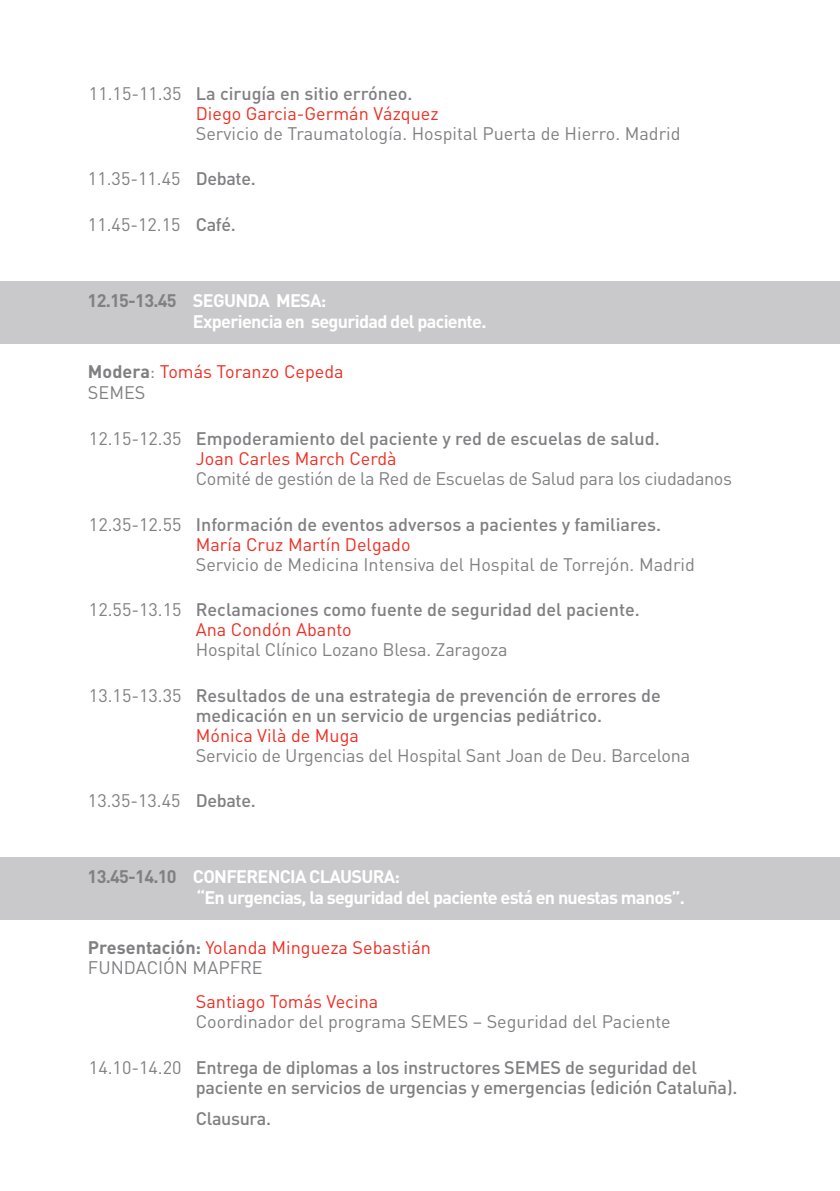
<style>
.page{position:relative;width:840px;height:1191px;background:#fff}
.page>*{position:absolute;margin:0;border:0;box-sizing:border-box;transform-origin:0 0}
.t1{font:500 18px/20px "DIN";color:#808083}
.t2{font:18px "DIN";letter-spacing:-.01em;color:#808083}
.t3{font:18px/20px "DIN";color:#ee2e22}
.t4{font:700 18px/21px "DIN";letter-spacing:-.04em;color:#fff}
.t5{font:500 18px "DIN";letter-spacing:-.02em;color:#808083}
.s1{color:#808083}
.s2{font-weight:500;color:#808083}
.s3{font-weight:500}
.s4{font-weight:700;color:#808083}
.s5{font-weight:400}
.s6{font-weight:400;color:#ee2e22}
</style>
<div class="page">
<div style="left:0;top:281px;width:839px;height:62px;background:#c9c9cb"></div>
<div style="left:0;top:857px;width:839px;height:62px;background:#c9c9cb"></div>
<p class="t3" style="left:196px;top:83px;width:244px;text-indent:-107px"><span class="s1">11.15-11.35</span> <span class="s2">La cirugía en sitio erróneo.<br></span>Diego Garcia-Germán Vázquez</p>
<p class="t2" style="left:196px;top:122px;width:486px">Servicio de Traumatología. Hospital Puerta de Hierro. Madrid</p>
<p class="t2" style="left:88px;top:168px;width:169px">11.35-11.45 <span class="s3">Debate.</span></p>
<p class="t2" style="left:88px;top:213px;width:149px">11.45-12.15 <span class="s3">Café.</span></p>
<p class="t4" style="left:193px;top:289px;width:295px;text-indent:-105px"><span class="s1">12.15-13.45</span> SEGUNDA MESA:<br>Experiencia en seguridad del paciente.</p>
<p class="t3" style="left:88px;top:360px;width:257px;line-height:21.6px"><span class="s4">Modera</span><span class="s1">:</span> Tomás Toranzo Cepeda<br><span class="s1">SEMES</span></p>
<p class="t1" style="left:196px;top:428px;width:465px;text-indent:-107px"><span class="s5">12.15-12.35</span> Empoderamiento del paciente y red de escuelas de salud.<br><span class="s6">Joan Carles March Cerdà</span></p>
<p class="t2" style="left:196px;top:467px;width:537px">Comité de gestión de la Red de Escuelas de Salud para los ciudadanos</p>
<p class="t1" style="left:196px;top:513px;width:466px;text-indent:-107px"><span class="s5">12.35-12.55</span> Información de eventos adversos a pacientes y familiares.<br><span class="s6">María Cruz Martín Delgado</span></p>
<p class="t2" style="left:196px;top:553px;width:500px">Servicio de Medicina I ntensiva del Hospital de Torrejón. Madrid</p>
<p class="t1" style="left:196px;top:599px;width:445px;text-indent:-107px"><span class="s5">12.55-13.15</span> Reclamaciones como fuente de seguridad del paciente.<br><span class="s6">Ana Condón Abanto</span></p>
<p class="t2" style="left:196px;top:638px;width:313px">Hospital Clínico Lozano Blesa. Zaragoza</p>
<p class="t1" style="left:196px;top:684px;width:466px;text-indent:-107px"><span class="s5">13.15-13.35</span> Resultados de una estrategia de prevención de errores de medicación en un servicio de urgencias pediátrico.</p>
<p class="t3" style="left:196px;top:724px;width:165px">Mónica Vilà de Muga</p>
<p class="t2" style="left:196px;top:744px;width:496px">Servicio de U rgencias del Hospital Sant Joan de Deu. Barcelona</p>
<p class="t2" style="left:88px;top:789px;width:169px">13.35-13.45 <span class="s3">Debate.</span></p>
<p class="t4" style="left:196px;top:865px;width:489px;text-indent:-109px"><span class="s1">13.45-14.10</span> CONFERENCIA CLAUSURA:<br>“En urgencias, la seguridad del paciente está en nuestas manos”.</p>
<p class="t3" style="left:88px;top:937px;width:344px"><span class="s4">Presentación:</span> Yolanda Mingueza Sebastián<br><span class="s1">FUN DACI ÓN MAPFRE</span></p>
<p class="t3" style="left:196px;top:991px;width:184px">Santiago Tomás Vecina</p>
<p class="t2" style="left:196px;top:1010px;width:476px">Coordinador del programa SEMES – Seguridad del Paciente</p>
<p class="t1" style="left:196px;top:1056px;width:543px;text-indent:-107px"><span class="s5">14.10-14.20</span> Entrega de diplomas a los instructores SEMES de seguridad del paciente en servicios de urgencias y emergencias (edición Cataluña).</p>
<p class="t5" style="left:196px;top:1107px;width:77px">Clausura.</p>
</div>
